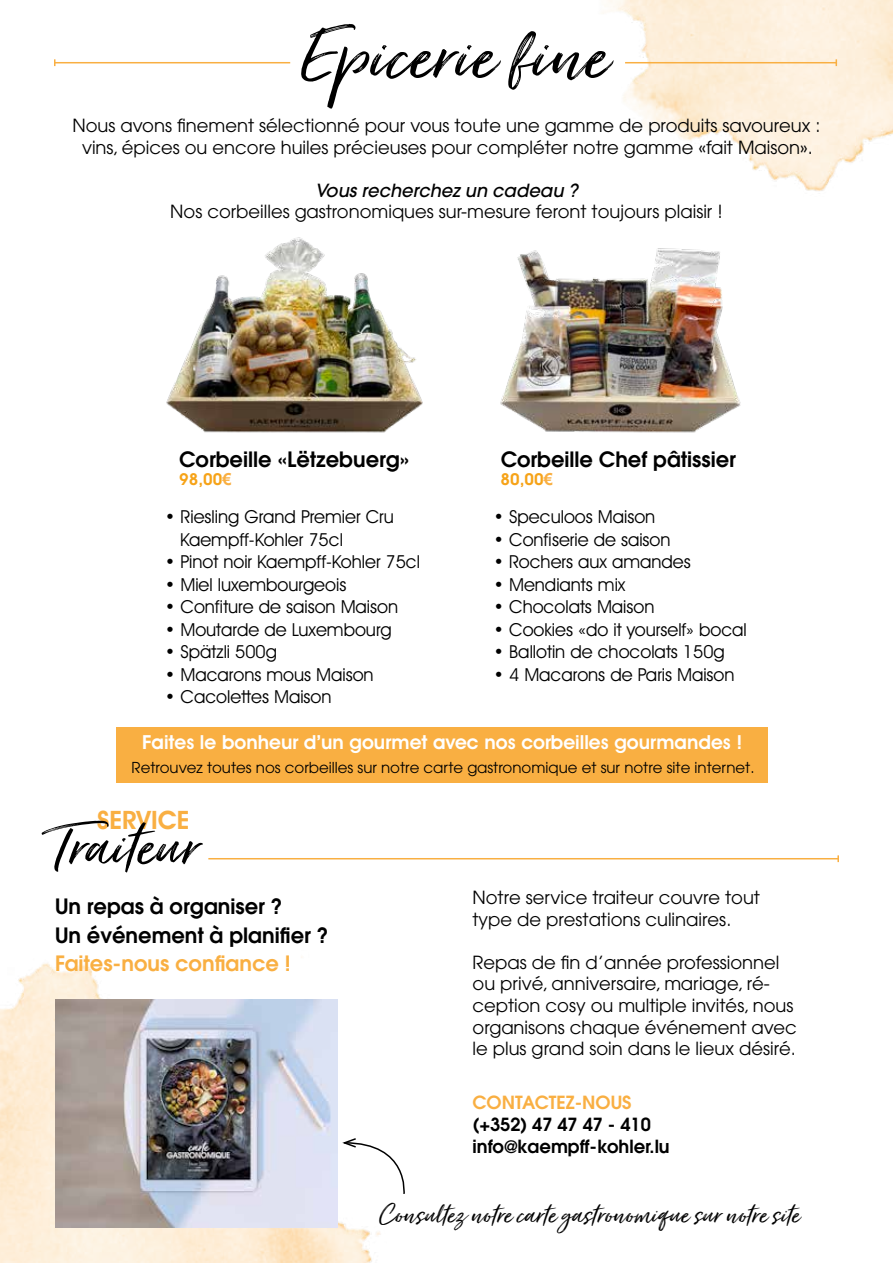
<style>
.page{position:relative;width:893px;height:1263px;background:#fff}
.page>*{position:absolute;margin:0;border:0;box-sizing:border-box;transform-origin:0 0}
.t1{font:90px "Just Lovely Slanted Wide";color:#000}
.t2{font:72px "Just Lovely Slanted Wide";color:#000}
.t3{font:31.5px "Just Lovely Slanted Wide";color:#000}
.t4{font:600 25.5px "Avant Garde IT Cby BT";color:#f9af42}
.t5{font:600 21px/28.5px "Avant Garde";color:#000}
.t6{font:600 21px "Avant Garde";color:#f9af42}
.t7{font:600 19.5px "Avant Garde IT Cby BT";color:#fff}
.t8{font:18px/21.6px "Avant Garde";color:#000}
.t9{font:18px/22.5px "Avant Garde IT Cby BT";color:#000}
.t10{font:600 18px/21.6px "Avant Garde";color:#000}
.t11{font:italic 500 18px "Avant Garde";color:#000}
.t12{font:600 18px "Avant Garde";color:#f9af42}
.t13{font:600 16.5px "Avant Garde IT Cby BT";color:#f6a318}
.t14{font:15px "Avant Garde";color:#000}
.s1{font-family:"Arial";font-weight:700;color:#f9af42}
</style>
<div class="page">
<img style="left:0;top:957px;width:381px;height:306px">
<img style="left:603px;top:0;width:290px;height:191px">
<div style="left:117px;top:727px;width:651px;height:56px;background:#f9af42"></div>
<img style="left:56px;top:999px;width:281px;height:228px">
<svg style="left:340px;top:1137px;width:65px;height:58px"></svg>
<img style="left:500px;top:248px;width:241px;height:185px">
<img style="left:166px;top:237px;width:257px;height:196px">
<hr style="left:208px;top:858px;width:630px;height:1px;background:#f9af42">
<svg style="left:837px;top:855px;width:2px;height:7px"></svg>
<hr style="left:55px;top:62px;width:235px;height:1px;background:#f9af42">
<svg style="left:54px;top:59px;width:2px;height:7px"></svg>
<hr style="left:625px;top:62px;width:211px;height:1px;background:#f9af42">
<h1 class="t1" style="left:302px;top:1px;width:307px">Epicerie fine</h1>
<p class="t8" style="left:73px;top:115px;width:749px;text-align:center">Nous avons finement sélectionné pour vous toute une gamme de produits savoureux : vins, épices ou encore huiles précieuses pour compléter notre gamme «fait Maison».</p>
<p class="t11" style="left:315px;top:179px;width:264px">Vous recherchez un cadeau ?</p>
<p class="t8" style="left:170px;top:201px;width:554px">Nos corbeilles gastronomiques sur-mesure feront toujours plaisir !</p>
<p class="t5" style="left:179px;top:444px;width:232px">Corbeille «Lëtzebuerg»</p>
<p class="t13" style="left:179px;top:469px;width:54px">98,00<span class="s1">€</span></p>
<p class="t9" style="left:180px;top:506px;width:215px;text-indent:-15px">• Riesling Grand Premier Cru<br>Kaempff-Kohler 75cl</p>
<p class="t9" style="left:165px;top:551px;width:257px">• Pinot noir Kaempff-Kohler 75cl</p>
<p class="t9" style="left:165px;top:573px;width:183px">• Miel luxembourgeois</p>
<p class="t9" style="left:165px;top:596px;width:235px">• Confiture de saison Maison</p>
<p class="t9" style="left:165px;top:618px;width:228px">• Moutarde de Luxembourg</p>
<p class="t9" style="left:165px;top:641px;width:114px">• Spätzli 500g</p>
<p class="t9" style="left:165px;top:663px;width:210px">• Macarons mous Maison</p>
<p class="t9" style="left:165px;top:686px;width:168px">• Cacolettes Maison</p>
<p class="t5" style="left:501px;top:444px;width:237px">Corbeille Chef pâtissier</p>
<p class="t13" style="left:501px;top:469px;width:54px">80,00<span class="s1">€</span></p>
<p class="t9" style="left:493px;top:506px;width:163px">• Speculoos Maison</p>
<p class="t9" style="left:493px;top:528px;width:179px">• Confiserie de saison</p>
<p class="t9" style="left:493px;top:551px;width:199px">• Rochers aux amandes</p>
<p class="t9" style="left:493px;top:573px;width:133px">• Mendiants mix</p>
<p class="t9" style="left:493px;top:596px;width:163px">• Chocolats Maison</p>
<p class="t9" style="left:493px;top:618px;width:255px">• Cookies «do it yourself» bocal</p>
<p class="t9" style="left:493px;top:641px;width:233px">• Ballotin de chocolats 150g</p>
<p class="t9" style="left:493px;top:663px;width:243px">• 4 Macarons de Paris Maison</p>
<p class="t7" style="left:142px;top:730px;width:602px">Faites le bonheur d’un gourmet avec nos corbeilles gourmandes !</p>
<p class="t14" style="left:132px;top:758px;width:624px">Retrouvez toutes nos corbeilles sur notre carte gastronomique et sur notre site internet.</p>
<h3 class="t4" style="left:97px;top:804px;width:94px">SERVICE</h3>
<h2 class="t2" style="left:45px;top:803px;width:155px">Traiteur</h2>
<p class="t5" style="left:55px;top:892px;width:275px">Un repas à organiser ?<br>Un événement à planifier ?</p>
<p class="t6" style="left:55px;top:950px;width:237px">Faites-nous confiance !</p>
<p class="t8" style="left:472px;top:886px;width:289px">Notre service traiteur couvre tout type de prestations culinaires.</p>
<p class="t8" style="left:472px;top:951px;width:326px">Repas de fin d’année professionnel ou privé, anniversaire, mariage, ré&shy;ception cosy ou multiple invités, nous organisons chaque événement avec le plus grand soin dans le lieux désiré.</p>
<p class="t12" style="left:472px;top:1091px;width:161px">CONTACTEZ-NOUS</p>
<p class="t10" style="left:472px;top:1113px;width:199px">(+352) 47 47 47 - 410 info@kaempff-kohler.lu</p>
<h3 class="t3" style="left:378px;top:1195px;width:423px">Consultez notre carte gastronomique sur notre site</h3>
</div>
